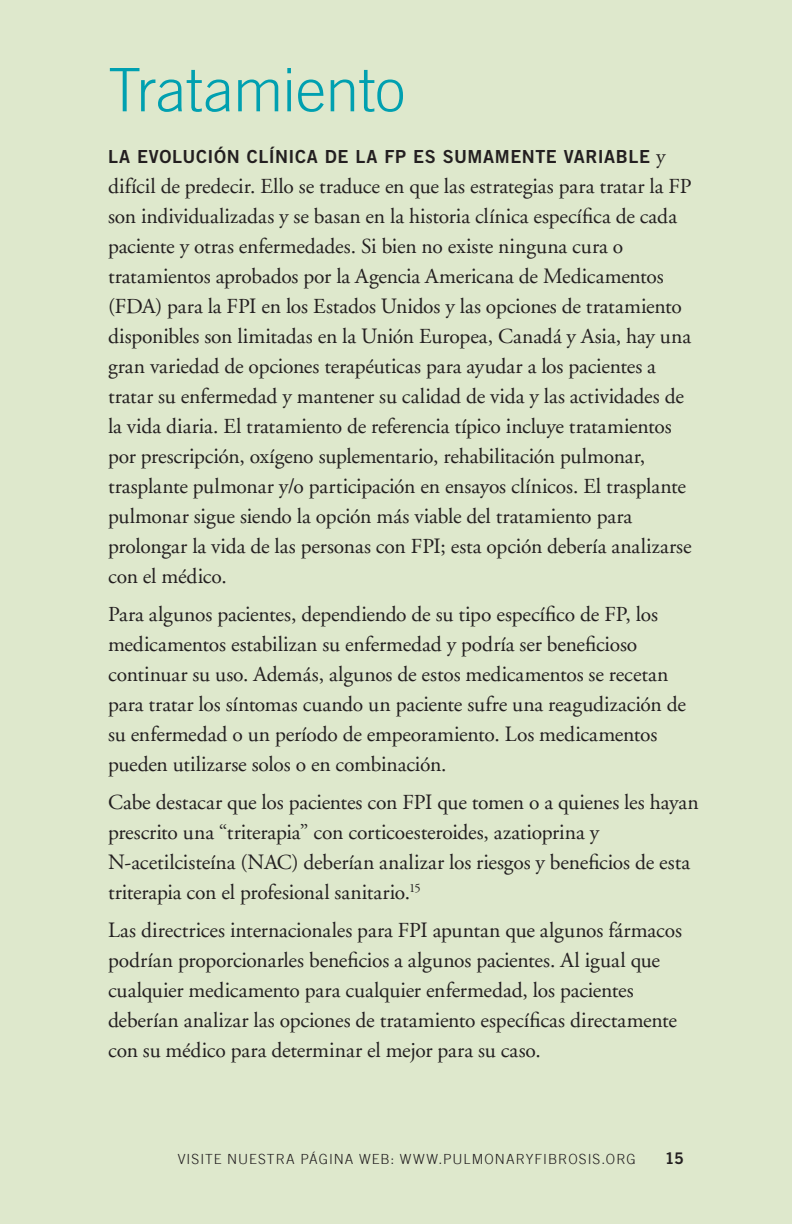
<style>
.page{position:relative;width:792px;height:1224px;background:#dee8cc}
.page>*{position:absolute;margin:0;border:0;box-sizing:border-box;transform-origin:0 0}
.t1{font:300 60px "Trade Gothic";letter-spacing:-.005em;color:#00a0b0}
.t2{font:21.6px/30px "Adobe Garamond";letter-spacing:-.005em;color:#231f20}
.t3{font:18px "Trade Gothic LT Std Bd 2";letter-spacing:.035em;color:#231f20}
.t4{font:16px "Trade Gothic LT Std Bd 2";color:#231f20}
.t5{font:300 14px "Trade Gothic";letter-spacing:.07em;color:#231f20}
.s1{font-family:"Adobe Garamond";font-size:21.6px}
</style>
<div class="page">
<h1 class="t1" style="left:108px;top:54px;width:299px">Tratamiento</h1>
<p class="t3" style="left:108px;top:146px;width:559px">LA EVOLUCIÓN CLÍNICA DE LA FP ES SUMAMENTE VARIABLE <span class="s1">y</span></p>
<p class="t2" style="left:108px;top:172px;width:585px">difícil de predecir. Ello se traduce en que las estrategias para tratar la FP son individualizadas y se basan en la historia clínica específica de cada paciente y otras enfermedades. Si bien no existe ninguna cura o tratamientos aprobados por la Agencia Americana de Medicamentos (FDA) para la FPI en los Estados Unidos y las opciones de tratamiento disponibles son limitadas en la Unión Europea, Canadá y Asia, hay una gran variedad de opciones terapéuticas para ayudar a los pacientes a tratar su enfermedad y mantener su calidad de vida y las actividades de la vida diaria. El tratamiento de referencia típico incluye tratamientos por prescripción, oxígeno suplementario, rehabilitación pulmonar, trasplante pulmonar y/o participación en ensayos clínicos. El trasplante pulmonar sigue siendo la opción más viable del tratamiento para prolongar la vida de las personas con FPI; esta opción debería analizarse con el médico.</p>
<p class="t2" style="left:108px;top:600px;width:579px">Para algunos pacientes, dependiendo de su tipo específico de FP, los medicamentos estabilizan su enfermedad y podría ser beneficioso continuar su uso. Además, algunos de estos medicamentos se recetan para tratar los síntomas cuando un paciente sufre una reagudización de su enfermedad o un período de empeoramiento. Los medicamentos pueden utilizarse solos o en combinación.</p>
<p class="t2" style="left:108px;top:788px;width:592px">Cabe destacar que los pacientes con FPI que tomen o a quienes les hayan prescrito una “triterapia” con corticoesteroides, azatioprina y N-acetilcisteína (NAC) deberían analizar los riesgos y beneficios de esta triterapia con el profesional sanitario.<sup>15</sup></p>
<p class="t2" style="left:108px;top:916px;width:576px">Las directrices internacionales para FPI apuntan que algunos fármacos podrían proporcionarles beneficios a algunos pacientes. Al igual que cualquier medicamento para cualquier enfermedad, los pacientes deberían analizar las opciones de tratamiento específicas directamente con su médico para determinar el mejor para su caso.</p>
<p class="t5" style="left:178px;top:1151px;width:460px">VISITE NUESTRA PÁGINA WEB: WWW.PULMONARYFIBROSIS.ORG</p>
<p class="t4" style="left:665px;top:1148px;width:21px">15</p>
</div>
